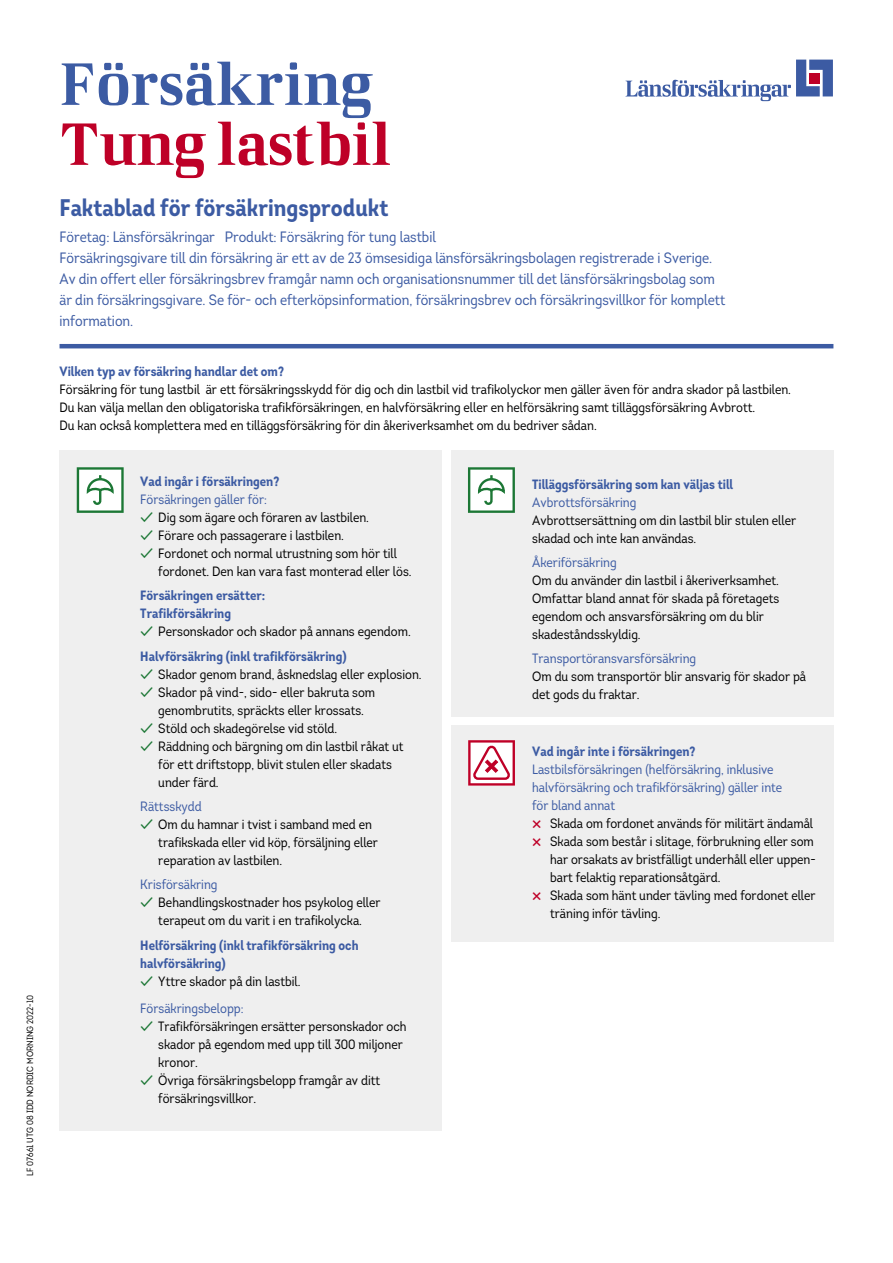
<style>
.page{position:relative;width:893px;height:1263px;background:#fff}
.page>*{position:absolute;margin:0;border:0;box-sizing:border-box;transform-origin:0 0}
.t1{font:60px "LF Rubrik";color:#be0027}
.t2{font:60px "LF Rubrik";color:#3c5ba3}
.t3{font:700 24px "Intro Cond";color:#3c5ba3}
.t4{font:15px/21px "Intro Cond";color:#3c5ba3}
.t5{font:13.5px/18px "Intro Cond";color:#000}
.t6{font:13.5px/18px "Intro Cond";color:#3c5ba3}
.t7{font:700 13.5px/18px "Intro Cond";color:#3c5ba3}
.t8{font:9px "Intro Cond";color:#000}
.s1{color:#1c7735}
.s2{font-weight:700;color:#3c5ba3}
.s3{color:#3c5ba3}
</style>
<div class="page">
<svg style="left:625px;top:60px;width:208px;height:41px"></svg>
<div style="left:809px;top:73px;width:11px;height:10px;background:#be0027"></div>
<div style="left:60px;top:450px;width:382px;height:681px;background:#efefef"></div>
<div style="left:451px;top:450px;width:382px;height:267px;background:#efefef"></div>
<div style="left:451px;top:726px;width:382px;height:216px;background:#efefef"></div>
<svg style="left:468px;top:740px;width:47px;height:46px"></svg>
<hr style="left:60px;top:344px;width:773px;height:4px;background:#3c5ba3">
<svg style="left:77px;top:467px;width:47px;height:46px"></svg>
<svg style="left:468px;top:467px;width:47px;height:46px"></svg>
<p class="t8" style="left:24px;top:1176px;width:182px;rotate:-90deg">LF 07661 UTG 08 IDD NORDIC MORNING 2022-10</p>
<h1 class="t2" style="left:60px;top:47px;width:315px">Försäkring</h1>
<h1 class="t1" style="left:60px;top:107px;width:333px">Tung lastbil</h1>
<h2 class="t3" style="left:60px;top:192px;width:330px">Faktablad för försäkringsprodukt</h2>
<p class="t4" style="left:60px;top:226px;width:667px">Företag: Länsförsäkringar Produkt: Försäkring för tung lastbil<br>Försäkringsgivare till din försäkring är ett av de 23 ömsesidiga länsförsäkringsbolagen registrerade i Sverige.<br>Av din offert eller försäkringsbrev framgår namn och organisationsnummer till det länsförsäkringsbolag som är din försäkringsgivare. Se för- och efterköpsinformation, försäkringsbrev och försäkringsvillkor för komplett information.</p>
<p class="t7" style="left:60px;top:362px;width:226px">Vilken typ av försäkring handlar det om?</p>
<p class="t5" style="left:60px;top:380px;width:733px">Försäkring för tung lastbil är ett försäkringsskydd för dig och din lastbil vid trafikolyckor men gäller även för andra skador på lastbilen.<br>Du kan välja mellan den obligatoriska trafikförsäkringen, en halvförsäkring eller en helförsäkring samt tilläggsförsäkring Avbrott.<br>Du kan också komplettera med en tilläggsförsäkring för din åkeriverksamhet om du bedriver sådan.</p>
<p class="t7" style="left:140px;top:472px;width:141px">Vad ingår i försäkringen?</p>
<p class="t6" style="left:140px;top:490px;width:128px">Försäkringen gäller för:</p>
<p class="t5" style="left:140px;top:508px;width:230px"><span class="s1">✓</span> Dig som ägare och föraren av lastbilen.</p>
<p class="t5" style="left:140px;top:526px;width:205px"><span class="s1">✓</span> Förare och passagerare i lastbilen.</p>
<p class="t5" style="left:158px;top:544px;width:255px;text-indent:-18px"><span class="s1">✓</span> Fordonet och normal utrustning som hör till fordonet. Den kan vara fast monterad eller lös.</p>
<p class="t7" style="left:140px;top:586px;width:126px">Försäkringen ersätter:<br>Trafikförsäkring</p>
<p class="t5" style="left:140px;top:619px;width:272px;line-height:24.5px"><span class="s1">✓</span> Personskador och skador på annans egendom.<br><span class="s2">Halvförsäkring (inkl trafikförsäkring)</span></p>
<p class="t5" style="left:140px;top:665px;width:283px"><span class="s1">✓</span> Skador genom brand, åsknedslag eller explosion.</p>
<p class="t5" style="left:140px;top:683px;width:236px;text-align:center"><span class="s1">✓</span> Skador på vind-, sido- eller bakruta som genombrutits, spräckts eller krossats.</p>
<p class="t5" style="left:140px;top:719px;width:198px"><span class="s1">✓</span> Stöld och skadegörelse vid stöld.</p>
<p class="t5" style="left:158px;top:737px;width:247px;text-indent:-18px"><span class="s1">✓</span> Räddning och bärgning om din lastbil råkat ut för ett driftstopp, blivit stulen eller skadats under färd.</p>
<p class="t6" style="left:140px;top:797px;width:63px">Rättsskydd</p>
<p class="t5" style="left:158px;top:815px;width:221px;text-indent:-18px"><span class="s1">✓</span> Om du hamnar i tvist i samband med en trafikskada eller vid köp, försäljning eller reparation av lastbilen.</p>
<p class="t6" style="left:140px;top:876px;width:79px">Krisförsäkring</p>
<p class="t5" style="left:140px;top:894px;width:242px;text-align:center"><span class="s1">✓</span> Behandlingskostnader hos psykolog eller terapeut om du varit i en trafikolycka.</p>
<p class="t7" style="left:140px;top:936px;width:220px">Helförsäkring (inkl trafikförsäkring och halvförsäkring)</p>
<p class="t5" style="left:140px;top:967px;width:162px;line-height:27px"><span class="s1">✓</span> Yttre skador på din lastbil.<br><span class="s3">Försäkringsbelopp:</span></p>
<p class="t5" style="left:158px;top:1017px;width:250px;text-indent:-18px"><span class="s1">✓</span> Trafikförsäkringen ersätter personskador och skador på egendom med upp till 300 miljoner kronor.</p>
<p class="t5" style="left:158px;top:1071px;width:223px;text-indent:-18px"><span class="s1">✓</span> Övriga försäkringsbelopp framgår av ditt försäkringsvillkor.</p>
<p class="t7" style="left:532px;top:475px;width:202px">Tilläggsförsäkring som kan väljas till</p>
<p class="t6" style="left:532px;top:493px;width:106px">Avbrottsförsäkring</p>
<p class="t5" style="left:532px;top:511px;width:265px">Avbrottsersättning om din lastbil blir stulen eller skadad och inte kan användas.</p>
<p class="t6" style="left:532px;top:553px;width:86px">Åkeriförsäkring</p>
<p class="t5" style="left:532px;top:571px;width:249px">Om du använder din lastbil i åkeriverksamhet.<br>Omfattar bland annat för skada på företagets egendom och ansvarsförsäkring om du blir skadeståndsskyldig.</p>
<p class="t6" style="left:532px;top:650px;width:165px">Transportöransvarsförsäkring</p>
<p class="t5" style="left:532px;top:668px;width:275px">Om du som transportör blir ansvarig för skador på det gods du fraktar.</p>
<p class="t7" style="left:532px;top:742px;width:165px">Vad ingår inte i försäkringen?</p>
<p class="t6" style="left:532px;top:760px;width:252px">Lastbilsförsäkringen (helförsäkring, inklusive halvförsäkring och trafikförsäkring) gäller inte för bland annat</p>
<p class="t5" style="left:550px;top:814px;width:267px">Skada om fordonet används för militärt ändamål Skada som består i slitage, förbrukning eller som har orsakats av bristfälligt underhåll eller uppen&shy;bart felaktig reparationsåtgärd.<br>Skada som hänt under tävling med fordonet eller träning inför tävling.</p>
</div>
